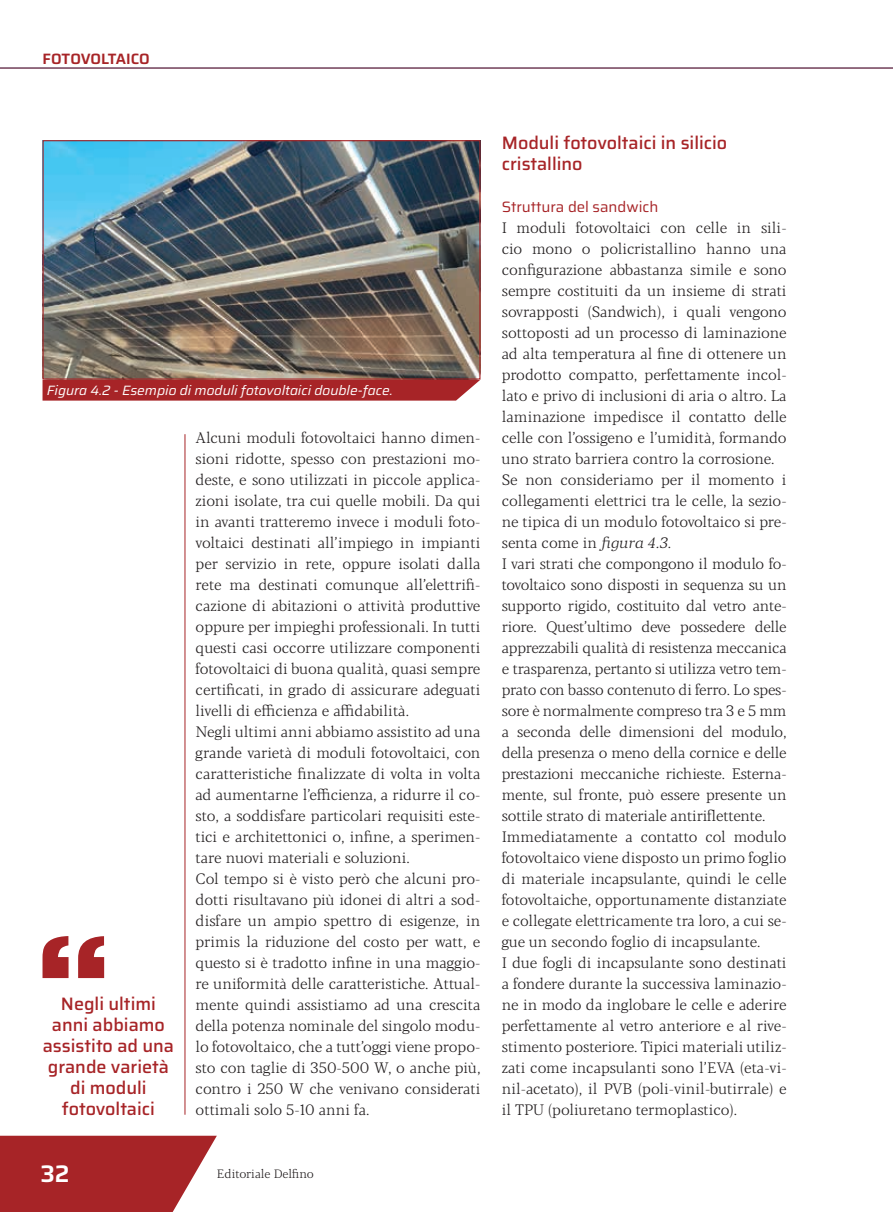
<style>
.page{position:relative;width:893px;height:1212px;background:#fff}
.page>*{position:absolute;margin:0;border:0;box-sizing:border-box;transform-origin:0 0}
.t1{font:600 24px "Saira";color:#fff}
.t2{font:500 18px/21px "Saira";color:#a72427}
.t3{font:300 15px/21px "Blacker Pro Text";color:#231f20}
.t4{font:15px "Saira";color:#a72427}
.t5{font:600 15px "Saira";color:#a72427}
.t6{font:italic 13.5px "Saira";color:#fff}
.t7{font:300 12px "Blacker Pro Text";color:#231f20}
.s1{font-style:italic}
</style>
<div class="page">
<svg style="left:0;top:1136px;width:217px;height:76px;background:#b03a3d"></svg>
<hr style="left:0;top:68px;width:893px;height:1px;background:#a72427">
<hr style="left:185px;top:434px;width:1px;height:681px;background:#a72427">
<svg style="left:43px;top:936px;width:61px;height:42px"></svg>
<svg style="left:43px;top:380px;width:437px;height:21px;background:#aa2d30"></svg>
<img style="left:45px;top:142px;width:433px;height:236px">
<div style="left:43px;top:140px;width:437px;height:240px;border:1px solid #a72427"></div>
<p class="t5" style="left:43px;top:46px;width:109px">FOTOVOLTAICO</p>
<p class="t6" style="left:47px;top:379px;width:348px">Figura 4.2 - Esempio di moduli fotovoltaici double-face.</p>
<p class="t2" style="left:43px;top:992px;width:133px;text-align:center">Negli ultimi anni abbiamo assistito ad una grande varietà di moduli fotovoltaici</p>
<p class="t3" style="left:196px;top:427px;width:286px">Alcuni moduli fotovoltaici hanno dimen&shy;sioni ridotte, spesso con prestazioni mo&shy;deste, e sono utilizzati in piccole applica&shy;zioni isolate, tra cui quelle mobili. Da qui in avanti tratteremo invece i moduli foto&shy;voltaici destinati all’impiego in impianti per servizio in rete, oppure isolati dalla rete ma destinati comunque all’elettrifi&shy;cazione di abitazioni o attività produttive oppure per impieghi professionali. In tutti questi casi occorre utilizzare componenti fotovoltaici di buona qualità, quasi sempre certificati, in grado di assicurare adeguati livelli di efficienza e affidabilità.<br>Negli ultimi anni abbiamo assistito ad una grande varietà di moduli fotovoltaici, con caratteristiche finalizzate di volta in volta ad aumentarne l’efficienza, a ridurre il co&shy;sto, a soddisfare particolari requisiti este&shy;tici e architettonici o, infine, a sperimen&shy;tare nuovi materiali e soluzioni.<br>Col tempo si è visto però che alcuni pro&shy;dotti risultavano più idonei di altri a sod&shy;disfare un ampio spettro di esigenze, in primis la riduzione del costo per watt, e questo si è tradotto infine in una maggio&shy;re uniformità delle caratteristiche. Attual&shy;mente quindi assistiamo ad una crescita della potenza nominale del singolo modu&shy;lo fotovoltaico, che a tutt’oggi viene propo&shy;sto con taglie di 350-500 W, o anche più, contro i 250 W che venivano considerati ottimali solo 5-10 anni fa.</p>
<h1 class="t1" style="left:40px;top:1154px;width:31px">32</h1>
<p class="t7" style="left:217px;top:1166px;width:99px">Editoriale Delfino</p>
<p class="t2" style="left:502px;top:131px;width:227px">Moduli fotovoltaici in silicio cristallino</p>
<p class="t4" style="left:502px;top:194px;width:158px">Struttura del sandwich</p>
<p class="t3" style="left:502px;top:217px;width:286px">I moduli fotovoltaici con celle in sili&shy;cio mono o policristallino hanno una configurazione abbastanza simile e sono sempre costituiti da un insieme di strati sovrapposti (Sandwich), i quali vengono sottoposti ad un processo di laminazione ad alta temperatura al fine di ottenere un prodotto compatto, perfettamente incol&shy;lato e privo di inclusioni di aria o altro. La laminazione impedisce il contatto delle celle con l’ossigeno e l’umidità, formando uno strato barriera contro la corrosione.<br>Se non consideriamo per il momento i collegamenti elettrici tra le celle, la sezio&shy;ne tipica di un modulo fotovoltaico si pre&shy;senta come in <span class="s1">figura 4.3</span>.<br>I vari strati che compongono il modulo fo&shy;tovoltaico sono disposti in sequenza su un supporto rigido, costituito dal vetro ante&shy;riore. Quest’ultimo deve possedere delle apprezzabili qualità di resistenza meccanica e trasparenza, pertanto si utilizza vetro tem&shy;prato con basso contenuto di ferro. Lo spes&shy;sore è normalmente compreso tra 3 e 5 mm a seconda delle dimensioni del modulo, della presenza o meno della cornice e delle prestazioni meccaniche richieste. Esterna&shy;mente, sul fronte, può essere presente un sottile strato di materiale antiriflettente.<br>Immediatamente a contatto col modulo fotovoltaico viene disposto un primo foglio di materiale incapsulante, quindi le celle fotovoltaiche, opportunamente distanziate e collegate elettricamente tra loro, a cui se&shy;gue un secondo foglio di incapsulante.<br>I due fogli di incapsulante sono destinati a fondere durante la successiva laminazio&shy;ne in modo da inglobare le celle e aderire perfettamente al vetro anteriore e al rive&shy;stimento posteriore. Tipici materiali utiliz&shy;zati come incapsulanti sono l’EVA (eta-vi&shy;nil-acetato), il PVB (poli-vinil-butirrale) e il TPU (poliuretano termoplastico).</p>
</div>
